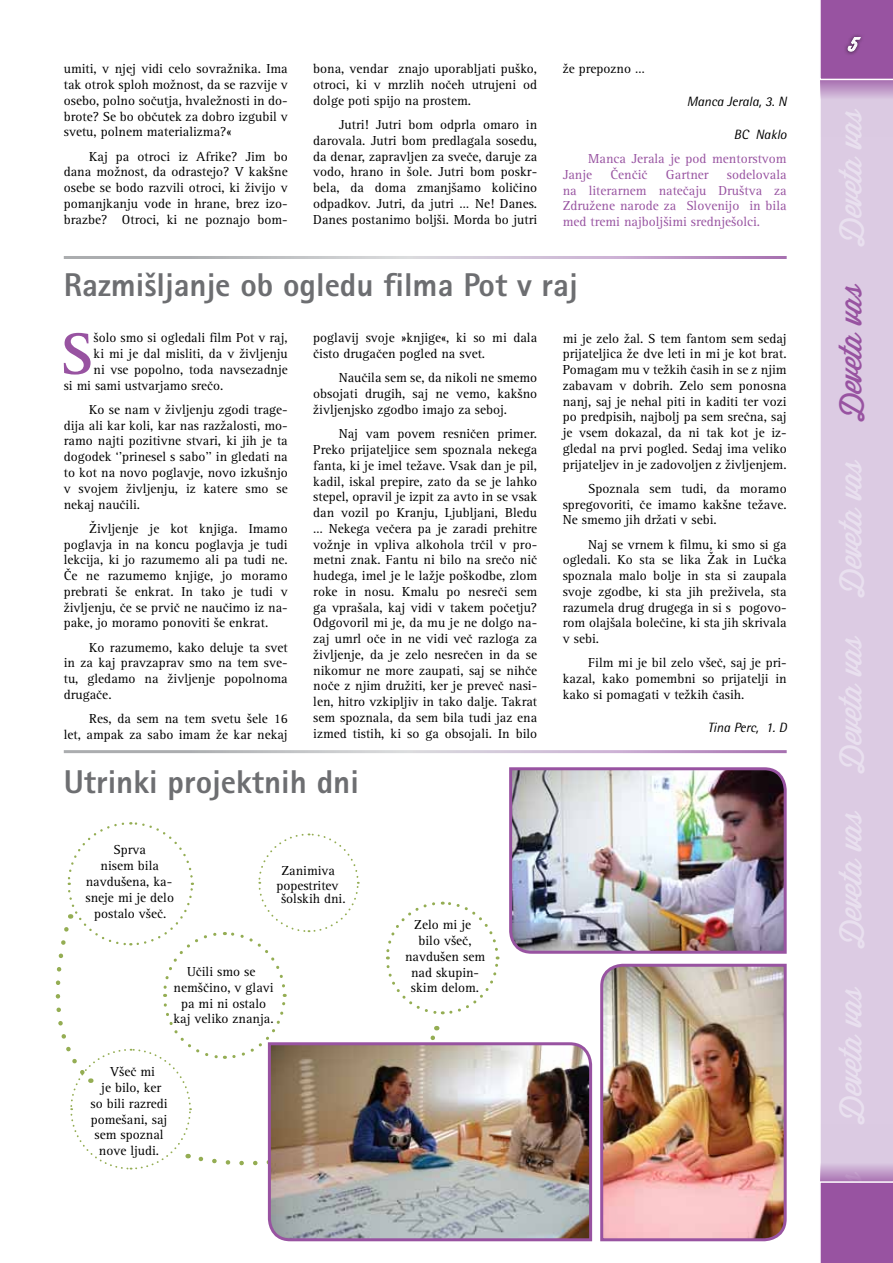
<style>
.page{position:relative;width:893px;height:1263px;background:#fff}
.page>*{position:absolute;margin:0;border:0;box-sizing:border-box;transform-origin:0 0}
.t1{font:700 60.75px "Rotis Serif M";color:#9853a1}
.t2{font:800 33px "Rotis Sans Serif M";color:#6d6e71}
.t3{font:31.5px "Wisdom Script AI";color:#e9e0ef}
.t4{font:21px "Wisdom Script AI";color:#fff}
.t5{font:13.5px/15.8px "Rotis Serif M";color:#000;text-align:justify}
.t6{font:13.5px/15.8px "Rotis Serif M";color:#9853a1}
.t7{font:italic 13.5px "Rotis Semisans M";color:#000}
.s1{color:#9853a1}
</style>
<div class="page">
<div style="left:820px;top:81px;width:73px;height:1099px;background:#dccbe3"></div>
<svg style="left:821px;top:81px;width:72px;height:56px;fill:#dbcae2"></svg>
<svg style="left:821px;top:1124px;width:72px;height:56px;fill:#dbcae2"></svg>
<div style="left:820px;top:1180px;width:73px;height:83px;background:#9853a1"></div>
<svg style="left:820px;top:0;width:73px;height:81px"></svg>
<img style="left:509px;top:767px;width:278px;height:187px">
<img style="left:600px;top:963px;width:187px;height:279px">
<svg style="left:55px;top:822px;width:445px;height:348px"></svg>
<img style="left:266px;top:1041px;width:327px;height:201px">
<p class="t5" style="left:64px;top:61px;width:225px">umiti, v njej vidi celo sovražnika. Ima tak otrok sploh možnost, da se razvije v osebo, polno soËutja, hvaležnosti in do&shy;brote? Se bo obËutek za dobro izgubil v svetu, polnem materializma?«</p>
<p class="t5" style="left:64px;top:149px;width:225px;text-indent:26px">Kaj pa otroci iz Afrike? Jim bo dana možnost, da odrastejo? V kakšne osebe se bodo razvili otroci, ki živijo v pomanjkanju vode in hrane, brez izo&shy;brazbe? Otroci, ki ne poznajo bom-</p>
<p class="t5" style="left:313px;top:61px;width:225px">bona, vendar znajo uporabljati puško, otroci, ki v mrzlih noËeh utrujeni od dolge poti spijo na prostem.</p>
<p class="t5" style="left:313px;top:117px;width:225px;text-indent:26px">Jutri! Jutri bom odprla omaro in darovala. Jutri bom predlagala sosedu, da denar, zapravljen za sveËe, daruje za vodo, hrano in šole. Jutri bom poskr&shy;bela, da doma zmanjšamo koliËino odpadkov. Jutri, da jutri … Ne! Danes.<br>Danes postanimo boljši. Morda bo jutri</p>
<p class="t5" style="left:563px;top:61px;width:84px">že prepozno …</p>
<p class="t7" style="left:687px;top:93px;width:101px">Manca Jerala, 3. N</p>
<p class="t7" style="left:734px;top:126px;width:54px">BC Naklo</p>
<p class="t6" style="left:563px;top:151px;width:225px;text-indent:26px">Manca Jerala je pod mentorstvom<br>Janje</p>
<p class="t6" style="left:610px;top:167px;width:39px">»enËiË</p>
<p class="t6" style="left:666px;top:167px;width:44px">Gartner</p>
<p class="t6" style="left:563px;top:167px;width:225px;text-align:justify;text-indent:164px">sodelovala na literarnem nateËaju Društva za Združene narode za Slovenijo in bila med tremi najboljšimi srednješolci.</p>
<h2 class="t2" style="left:64px;top:264px;width:515px">Razmišljanje ob ogledu filma Pot v raj</h2>
<p class="t5" style="left:313px;top:330px;width:225px">poglavij svoje flknjige«, ki so mi dala<br>Ëisto drugaËen pogled na svet.</p>
<p class="t5" style="left:313px;top:370px;width:225px;text-indent:26px">NauËila sem se, da nikoli ne smemo obsojati drugih, saj ne vemo, kakšno življenjsko zgodbo imajo za seboj.</p>
<p class="t5" style="left:313px;top:426px;width:225px;text-indent:26px">Naj vam povem resniËen primer.<br>Preko prijateljice sem spoznala nekega fanta, ki je imel težave. Vsak dan je pil, kadil, iskal prepire, zato da se je lahko stepel, opravil je izpit za avto in se vsak dan vozil po Kranju, Ljubljani, Bledu … Nekega veËera pa je zaradi prehitre vožnje in vpliva alkohola trËil v pro&shy;metni znak. Fantu ni bilo na sreËo niË hudega, imel je le lažje poškodbe, zlom roke in nosu. Kmalu po nesreËi sem ga vprašala, kaj vidi v takem poËetju?<br>Odgovoril mi je, da mu je ne dolgo na&shy;zaj umrl oËe in ne vidi veË razloga za življenje, da je zelo nesreËen in da se nikomur ne more zaupati, saj se nihËe noËe z njim družiti, ker je preveË nasi&shy;len, hitro vzkipljiv in tako dalje. Takrat sem spoznala, da sem bila tudi jaz ena izmed tistih, ki so ga obsojali. In bilo</p>
<h1 class="t1" style="left:60px;top:318px;width:35px">S</h1>
<p class="t5" style="left:94px;top:330px;width:196px">šolo smo si ogledali film Pot v raj,</p>
<p class="t5" style="left:563px;top:331px;width:225px">mi je zelo žal. S tem fantom sem sedaj prijateljica že dve leti in mi je kot brat.<br>Pomagam mu v težkih Ëasih in se z njim zabavam v dobrih. Zelo sem ponosna nanj, saj je nehal piti in kaditi ter vozi po predpisih, najbolj pa sem sreËna, saj je vsem dokazal, da ni tak kot je iz&shy;gledal na prvi pogled. Sedaj ima veliko prijateljev in je zadovoljen z življenjem.</p>
<p class="t5" style="left:563px;top:481px;width:225px;text-indent:26px">Spoznala sem tudi, da moramo spregovoriti, Ëe imamo kakšne težave.<br>Ne smemo jih držati v sebi.</p>
<p class="t5" style="left:563px;top:537px;width:225px;text-indent:26px">Naj se vrnem k filmu, ki smo si ga ogledali. Ko sta se lika Žak in LuËka spoznala malo bolje in sta si zaupala svoje zgodbe, ki sta jih preživela, sta razumela drug drugega in si s pogovo&shy;rom olajšala boleËine, ki sta jih skrivala v sebi.</p>
<p class="t5" style="left:563px;top:655px;width:225px;text-indent:26px">Film mi je bil zelo všeË, saj je pri&shy;kazal, kako pomembni so prijatelji in kako si pomagati v težkih Ëasih.</p>
<p class="t7" style="left:708px;top:719px;width:80px">Tina Perc, 1. D</p>
<p class="t5" style="left:94px;top:346px;width:196px">ki mi je dal misliti, da v življenju</p>
<p class="t5" style="left:94px;top:362px;width:196px">ni vse popolno, toda navsezadnje</p>
<p class="t5" style="left:64px;top:378px;width:161px">si mi sami ustvarjamo sreËo.</p>
<p class="t5" style="left:64px;top:402px;width:225px;text-indent:26px">Ko se nam v življenju zgodi trage&shy;dija ali kar koli, kar nas razžalosti, mo&shy;ramo najti pozitivne stvari, ki jih je ta dogodek ‘’prinesel s sabo’’ in gledati na to kot na novo poglavje, novo izkušnjo v svojem življenju, iz katere smo se nekaj nauËili.</p>
<p class="t5" style="left:64px;top:521px;width:225px;text-indent:26px">Življenje je kot knjiga. Imamo poglavja in na koncu poglavja je tudi lekcija, ki jo razumemo ali pa tudi ne. »e ne razumemo knjige, jo moramo prebrati še enkrat. In tako je tudi v življenju, Ëe se prviË ne nauËimo iz na&shy;pake, jo moramo ponoviti še enkrat.</p>
<p class="t5" style="left:64px;top:640px;width:225px;text-indent:26px">Ko razumemo, kako deluje ta svet in za kaj pravzaprav smo na tem sve&shy;tu, gledamo na življenje popolnoma drugaËe.</p>
<p class="t5" style="left:64px;top:711px;width:225px;text-align:right">Res, da sem na tem svetu šele 16<br>let, ampak za sabo imam že kar nekaj</p>
<h2 class="t2" style="left:64px;top:761px;width:297px">Utrinki projektnih dni</h2>
<p class="t5" style="left:85px;top:842px;width:90px;text-align:center">Sprva<br>nisem bila navdušena, ka&shy;sneje mi je delo postalo všeË.</p>
<p class="t5" style="left:276px;top:863px;width:64px;line-height:15.3px;text-align:center">Zanimiva popestritev</p>
<p class="t5" style="left:281px;top:891px;width:66px">šolskih dni.</p>
<p class="t5" style="left:174px;top:964px;width:102px;text-align:center">UËili smo se nemšËino, v glavi pa mi ni ostalo kaj veliko znanja.</p>
<p class="t5" style="left:90px;top:1064px;width:79px;text-align:center">VšeË mi<br>je bilo, ker<br>so bili razredi pomešani, saj sem spoznal nove ljudi.</p>
<p class="t5" style="left:405px;top:917px;width:82px;text-align:center">Zelo mi je bilo všeË, navdušen sem nad skupin&shy;skim delom.</p>
<h3 class="t3" style="left:826px;top:1124px;width:1100px;rotate:-90deg">Deveta vas Deveta vas Deveta vas Deveta vas <span class="s1">Deveta vas</span> Deveta vas De</h3>
<h3 class="t4" style="left:850px;top:24px;width:11px">5</h3>
</div>
